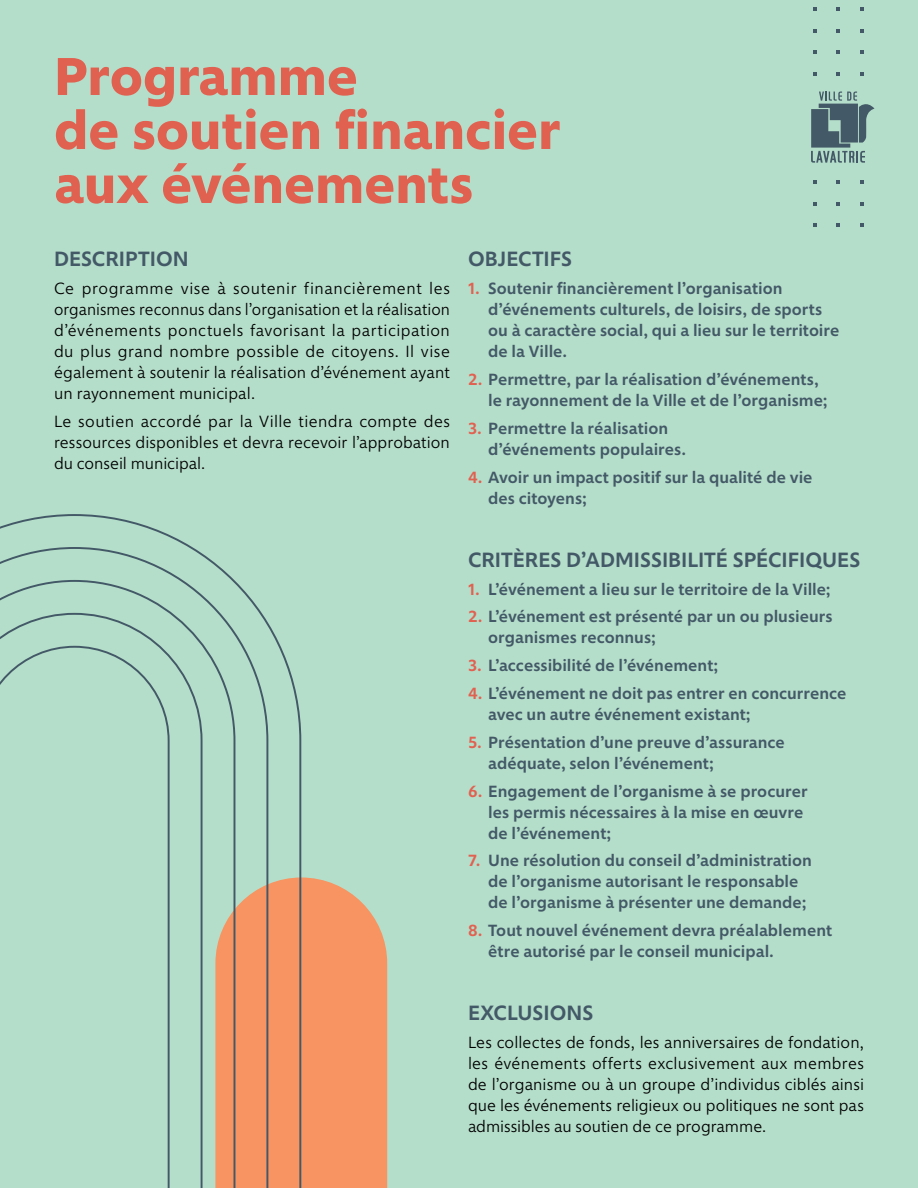
<style>
.page{position:relative;width:918px;height:1188px;background:#b5deca}
.page>*{position:absolute;margin:0;border:0;box-sizing:border-box;transform-origin:0 0}
.t1{font:700 54px/54px "Morandi";letter-spacing:-.005em;color:#e16151}
.t2{font:600 21px "Morandi";color:#435967}
.t3{font:600 16.5px/21px "Morandi";color:#435967}
.t4{font:300 16.5px/21px "Morandi";color:#000;text-align:justify}
.s1{color:#e16151}
</style>
<div class="page">
<svg style="left:813px;top:7px;width:3px;height:4px"></svg>
<svg style="left:836px;top:7px;width:4px;height:4px"></svg>
<svg style="left:860px;top:7px;width:4px;height:4px"></svg>
<svg style="left:813px;top:29px;width:3px;height:4px"></svg>
<svg style="left:836px;top:29px;width:4px;height:4px"></svg>
<svg style="left:860px;top:29px;width:4px;height:4px"></svg>
<svg style="left:813px;top:50px;width:3px;height:4px"></svg>
<svg style="left:836px;top:50px;width:4px;height:4px"></svg>
<svg style="left:860px;top:50px;width:4px;height:4px"></svg>
<svg style="left:813px;top:72px;width:3px;height:4px"></svg>
<svg style="left:836px;top:72px;width:4px;height:4px"></svg>
<svg style="left:860px;top:72px;width:4px;height:4px"></svg>
<svg style="left:813px;top:180px;width:3px;height:4px"></svg>
<svg style="left:836px;top:180px;width:4px;height:4px"></svg>
<svg style="left:860px;top:180px;width:4px;height:4px"></svg>
<svg style="left:813px;top:202px;width:3px;height:4px"></svg>
<svg style="left:836px;top:202px;width:4px;height:4px"></svg>
<svg style="left:860px;top:202px;width:4px;height:4px"></svg>
<svg style="left:836px;top:224px;width:4px;height:3px"></svg>
<svg style="left:860px;top:224px;width:4px;height:3px"></svg>
<svg style="left:811px;top:92px;width:64px;height:71px"></svg>
<svg style="left:301px;top:878px;width:86px;height:310px;background:#f19766"></svg>
<svg style="left:0;top:514px;width:301px;height:674px"></svg>
<svg style="left:0;top:547px;width:268px;height:641px"></svg>
<svg style="left:0;top:580px;width:235px;height:608px"></svg>
<svg style="left:0;top:613px;width:203px;height:575px"></svg>
<svg style="left:0;top:646px;width:170px;height:542px"></svg>
<h1 class="t1" style="left:54px;top:45px;width:508px">Programme<br>de soutien financier aux événements</h1>
<p class="t2" style="left:54px;top:243px;width:136px">DESCRIPTION</p>
<p class="t4" style="left:54px;top:277px;width:398px">Ce programme vise à soutenir financièrement les organismes reconnus dans l’organisation et la réalisation d’événements ponctuels favorisant la participation du plus grand nombre possible de citoyens. Il vise également à soutenir la réalisation d’événement ayant un rayonnement municipal.</p>
<p class="t4" style="left:54px;top:410px;width:398px">Le soutien accordé par la Ville tiendra compte des ressources disponibles et devra recevoir l’approbation du conseil municipal.</p>
<p class="t2" style="left:468px;top:243px;width:106px">OBJECTIFS</p>
<p class="t3" style="left:488px;top:277px;width:353px;text-indent:-20px"><span class="s1">1.</span> Soutenir financièrement l’organisation d’événements culturels, de loisirs, de sports ou à caractère social, qui a lieu sur le territoire de la Ville.</p>
<p class="t3" style="left:488px;top:367px;width:341px;text-indent:-20px"><span class="s1">2.</span> Permettre, par la réalisation d’événements, le rayonnement de la Ville et de l’organisme;</p>
<p class="t3" style="left:488px;top:416px;width:199px;text-indent:-20px"><span class="s1">3.</span> Permettre la réalisation d’événements populaires.</p>
<p class="t3" style="left:488px;top:465px;width:326px;text-indent:-20px"><span class="s1">4.</span> Avoir un impact positif sur la qualité de vie des citoyens;</p>
<p class="t2" style="left:468px;top:544px;width:394px">CRITÈRES D’ADMISSIBILITÉ SPÉCIFIQUES</p>
<p class="t3" style="left:468px;top:577px;width:364px"><span class="s1">1.</span> L’événement a lieu sur le territoire de la Ville;</p>
<p class="t3" style="left:488px;top:605px;width:346px;text-indent:-20px"><span class="s1">2.</span> L’événement est présenté par un ou plusieurs organismes reconnus;</p>
<p class="t3" style="left:468px;top:654px;width:252px"><span class="s1">3.</span> L’accessibilité de l’événement;</p>
<p class="t3" style="left:488px;top:681px;width:360px;text-indent:-20px"><span class="s1">4.</span> L’événement ne doit pas entrer en concurrence avec un autre événement existant;</p>
<p class="t3" style="left:488px;top:730px;width:298px;text-indent:-20px"><span class="s1">5.</span> Présentation d’une preuve d’assurance adéquate, selon l’événement;</p>
<p class="t3" style="left:488px;top:779px;width:321px;text-indent:-20px"><span class="s1">6.</span> Engagement de l’organisme à se procurer les permis nécessaires à la mise en œuvre de l’événement;</p>
<p class="t3" style="left:488px;top:849px;width:325px;text-indent:-20px"><span class="s1">7.</span> Une résolution du conseil d’administration de l’organisme autorisant le responsable de l’organisme à présenter une demande;</p>
<p class="t3" style="left:488px;top:919px;width:345px;text-indent:-20px"><span class="s1">8.</span> Tout nouvel événement devra préalablement être autorisé par le conseil municipal.</p>
<p class="t2" style="left:468px;top:997px;width:127px">EXCLUSIONS</p>
<p class="t4" style="left:468px;top:1031px;width:398px">Les collectes de fonds, les anniversaires de fondation, les événements offerts exclusivement aux membres de l’organisme ou à un groupe d’individus ciblés ainsi que les événements religieux ou politiques ne sont pas admissibles au soutien de ce programme.</p>
</div>
